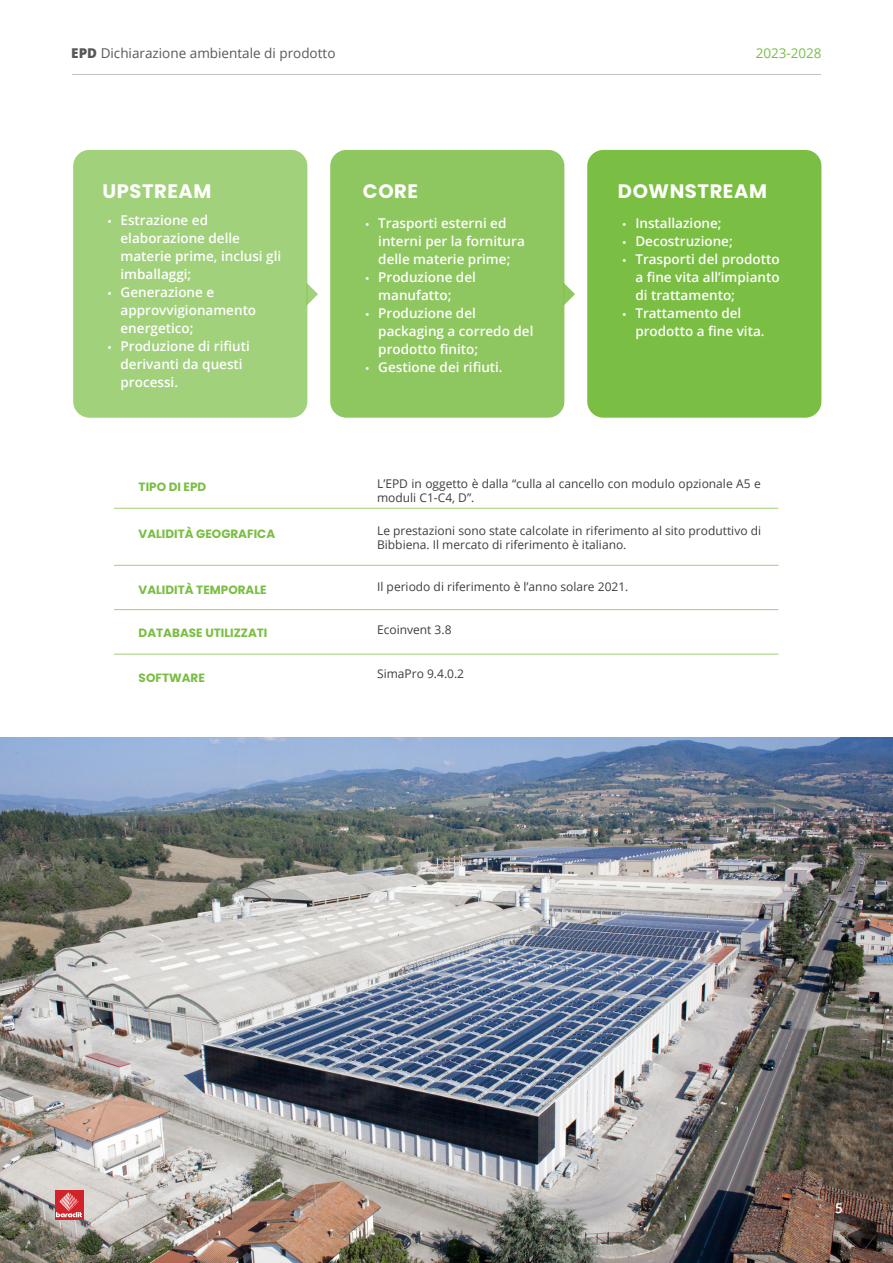
<style>
.page{position:relative;width:893px;height:1263px;background:#fff}
.page>*{position:absolute;margin:0;border:0;box-sizing:border-box;transform-origin:0 0}
.t1{font:700 19.5px "Poppins";letter-spacing:.03em;color:#fff}
.t2{font:600 13.5px/18px "Open Sans";color:#fff}
.t3{font:13.5px "Open Sans";color:#57585a}
.t4{font:13.5px "Open Sans";color:#7abe43}
.t5{font:12px/14.4px "Open Sans";color:#3e3e3f}
.t6{font:700 12px "Poppins";color:#7abe43}
.s1{font-weight:800}
.s2{font-family:"Myriad Pro";font-weight:400}
</style>
<div class="page">
<hr style="left:72px;top:74px;width:749px;height:1px;background:#231f20">
<img style="left:0;top:738px;width:893px;height:525px">
<div style="left:55px;top:1190px;width:28px;height:30px;background:linear-gradient(to right,#d1232a,#d1232a)"></div>
<svg style="left:56px;top:1192px;width:26px;height:25px"></svg>
<div style="left:73px;top:150px;width:234px;height:268px;background:#a2d17b;border-radius:16px"></div>
<div style="left:330px;top:150px;width:234px;height:268px;background:#8ec75f;border-radius:16px"></div>
<div style="left:587px;top:150px;width:234px;height:268px;background:#7abe43;border-radius:16px"></div>
<svg style="left:306px;top:283px;width:12px;height:23px"></svg>
<svg style="left:563px;top:283px;width:12px;height:23px"></svg>
<hr style="left:114px;top:508px;width:664px;height:1px;background:#7abe43">
<hr style="left:114px;top:609px;width:664px;height:1px;background:#7abe43">
<hr style="left:114px;top:654px;width:664px;height:1px;background:#7abe43">
<hr style="left:114px;top:565px;width:664px;height:1px;background:#7abe43">
<p class="t3" style="left:71px;top:44px;width:266px"><span class="s1">EPD</span> Dichiarazione ambientale di prodotto</p>
<p class="t4" style="left:756px;top:44px;width:68px">2023-2028</p>
<h1 class="t1" style="left:102px;top:180px;width:111px">UPSTREAM</h1>
<h1 class="t1" style="left:363px;top:180px;width:57px">CORE</h1>
<h1 class="t1" style="left:618px;top:180px;width:150px">DOWNSTREAM</h1>
<p class="t2" style="left:121px;top:211px;width:162px;text-indent:-13px"><span class="s2">•</span> Estrazione ed elaborazione delle materie prime, inclusi gli imballaggi;</p>
<p class="t2" style="left:121px;top:283px;width:137px;text-indent:-13px"><span class="s2">•</span> Generazione e approvvigionamento energetico;</p>
<p class="t2" style="left:121px;top:337px;width:131px;text-indent:-13px"><span class="s2">•</span> Produzione di rifiuti derivanti da questi processi.</p>
<p class="t2" style="left:623px;top:213px;width:101px"><span class="s2">•</span> Installazione;</p>
<p class="t2" style="left:623px;top:231px;width:112px"><span class="s2">•</span> Decostruzione;</p>
<p class="t2" style="left:635px;top:249px;width:146px;text-align:justify;text-indent:-13px"><span class="s2">•</span> Trasporti del prodotto a fine vita all’impianto di trattamento;</p>
<p class="t2" style="left:635px;top:303px;width:131px;text-indent:-13px"><span class="s2">•</span> Trattamento del prodotto a fine vita.</p>
<p class="t2" style="left:378px;top:213px;width:148px;text-indent:-13px"><span class="s2">•</span> Trasporti esterni ed interni per la fornitura delle materie prime;</p>
<p class="t2" style="left:378px;top:267px;width:99px;text-indent:-13px"><span class="s2">•</span> Produzione del manufatto;</p>
<p class="t2" style="left:378px;top:303px;width:157px;text-indent:-13px"><span class="s2">•</span> Produzione del packaging a corredo del prodotto finito;</p>
<p class="t2" style="left:365px;top:357px;width:139px"><span class="s2">•</span> Gestione dei rifiuti.</p>
<p class="t6" style="left:139px;top:480px;width:69px">TIPO DI EPD</p>
<p class="t5" style="left:377px;top:476px;width:385px">L’EPD in oggetto è dalla “culla al cancello con modulo opzionale A5 e moduli C1-C4, D”.</p>
<p class="t6" style="left:139px;top:527px;width:138px">VALIDITÀ GEOGRAFICA</p>
<p class="t5" style="left:377px;top:523px;width:386px">Le prestazioni sono state calcolate in riferimento al sito produttivo di<br>Bibbiena. Il mercato di riferimento è italiano.</p>
<p class="t6" style="left:139px;top:583px;width:130px">VALIDITÀ TEMPORALE</p>
<p class="t5" style="left:377px;top:579px;width:253px">Il periodo di riferimento è l’anno solare 2021.</p>
<p class="t6" style="left:139px;top:626px;width:130px">DATABASE UTILIZZATI</p>
<p class="t6" style="left:139px;top:671px;width:68px">SOFTWARE</p>
<p class="t5" style="left:377px;top:622px;width:76px">Ecoinvent 3.8</p>
<p class="t5" style="left:377px;top:666px;width:88px">SimaPro 9.4.0.2</p>
<p class="t2" style="left:835px;top:1199px;width:9px">5</p>
</div>
